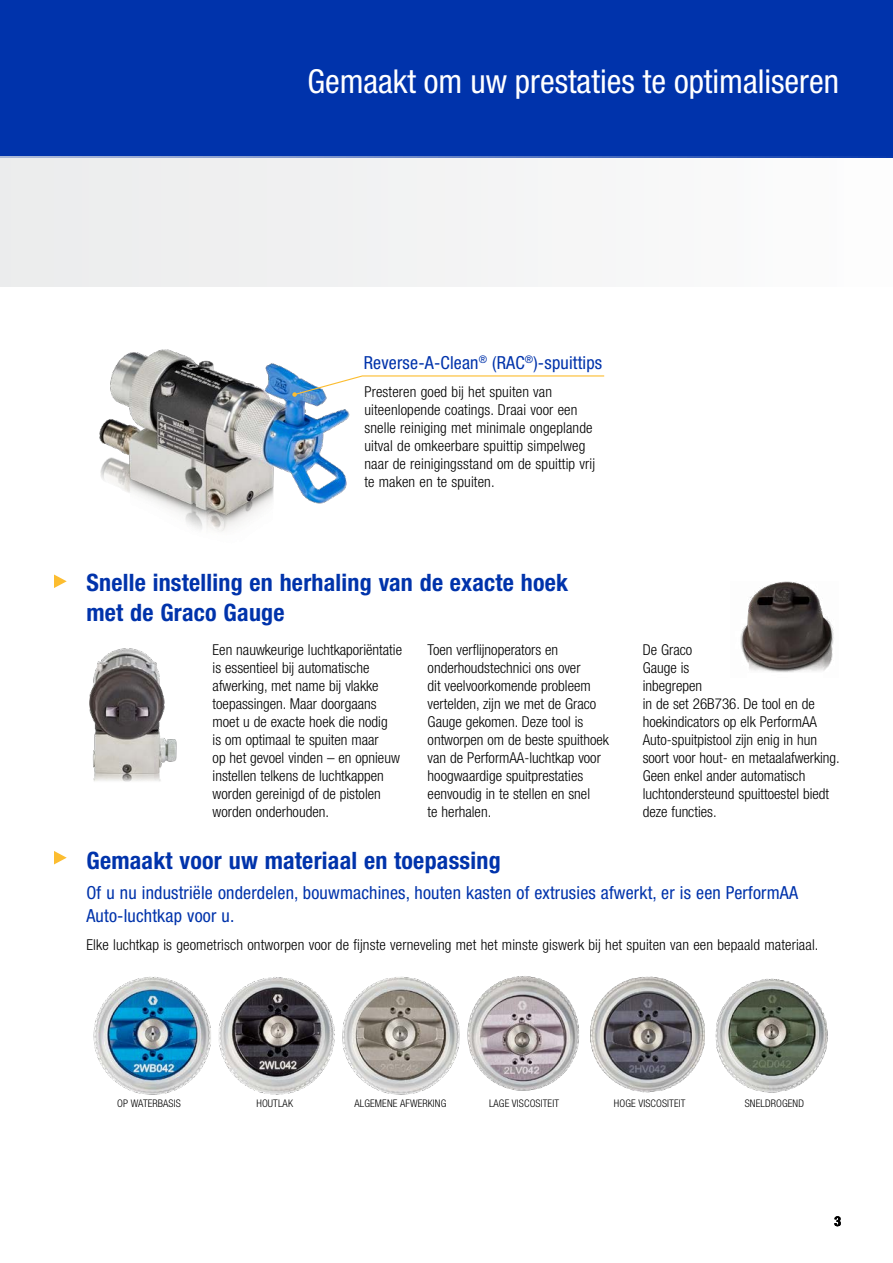
<style>
.page{position:relative;width:893px;height:1263px;background:#fff}
.page>*{position:absolute;margin:0;border:0;box-sizing:border-box;transform-origin:0 0}
.t1{font:condensed 33px "Helvetica Neue LT Std";color:#fff}
.t2{font:700 condensed 24px/30px "Helvetica Neue LT Std";letter-spacing:.01em;color:#0033ab}
.t3{font:condensed 18px/22.5px "Helvetica Neue LT Std";letter-spacing:.01em;color:#0033ab}
.t4{font:300 condensed 15px/18px "Helvetica Neue LT Std";color:#000}
.t5{font:700 condensed 13.5px "Helvetica Neue LT Std";color:#000}
.t6{font:300 condensed 10.5px "Helvetica Neue LT Std";letter-spacing:.01em;color:#000}
</style>
<div class="page">
<div style="left:0;top:0;width:893px;height:157px;background:#0033ab"></div>
<img style="left:99px;top:349px;width:251px;height:183px">
<img style="left:89px;top:648px;width:88px;height:134px">
<img style="left:740px;top:581px;width:94px;height:92px">
<img style="left:93px;top:976px;width:612px;height:119px">
<img style="left:715px;top:978px;width:113px;height:115px">
<div style="left:0;top:156px;width:893px;height:131px;background:#f3f3f3"></div>
<svg style="left:292px;top:375px;width:313px;height:22px"></svg>
<svg style="left:54px;top:574px;width:13px;height:14px"></svg>
<svg style="left:54px;top:851px;width:13px;height:13px"></svg>
<h1 class="t1" style="left:307px;top:62px;width:533px">Gemaakt om uw prestaties te optimaliseren</h1>
<p class="t3" style="left:364px;top:351px;width:240px">Reverse-A-Clean<sup>®</sup> (RAC<sup>®</sup>)-spuittips</p>
<p class="t4" style="left:364px;top:383px;width:232px">Presteren goed bij het spuiten van uiteenlopende coatings. Draai voor een snelle reiniging met minimale ongeplande uitval de omkeerbare spuittip simpelweg naar de reinigingsstand om de spuittip vrij te maken en te spuiten.</p>
<h2 class="t2" style="left:86px;top:567px;width:483px">Snelle instelling en herhaling van de exacte hoek met de Graco Gauge</h2>
<p class="t4" style="left:213px;top:641px;width:191px">Een nauwkeurige luchtkaporiëntatie is essentieel bij automatische afwerking, met name bij vlakke toepassingen. Maar doorgaans moet u de exacte hoek die nodig<br>is om optimaal te spuiten maar<br>op het gevoel vinden – en opnieuw instellen telkens de luchtkappen worden gereinigd of de pistolen worden onderhouden.</p>
<p class="t4" style="left:428px;top:641px;width:183px">Toen verflijnoperators en onderhoudstechnici ons over<br>dit veelvoorkomende probleem vertelden, zijn we met de Graco<br>Gauge gekomen. Deze tool is ontworpen om de beste spuithoek van de PerformAA-luchtkap voor hoogwaardige spuitprestaties eenvoudig in te stellen en snel<br>te herhalen.</p>
<p class="t4" style="left:643px;top:641px;width:199px">De Graco<br>Gauge is<br>inbegrepen<br>in de set 26B736. De tool en de hoekindicators op elk PerformAA<br>Auto-spuitpistool zijn enig in hun soort voor hout- en metaalafwerking.<br>Geen enkel ander automatisch luchtondersteund spuittoestel biedt deze functies.</p>
<h2 class="t2" style="left:86px;top:845px;width:416px">Gemaakt voor uw materiaal en toepassing</h2>
<p class="t3" style="left:86px;top:882px;width:713px">Of u nu industriële onderdelen, bouwmachines, houten kasten of extrusies afwerkt, er is een PerformAA<br>Auto-luchtkap voor u.</p>
<p class="t4" style="left:86px;top:936px;width:733px">Elke luchtkap is geometrisch ontworpen voor de fijnste verneveling met het minste giswerk bij het spuiten van een bepaald materiaal.</p>
<p class="t6" style="left:117px;top:1098px;width:65px">OP WATERBASIS</p>
<p class="t6" style="left:256px;top:1098px;width:38px">HOUTLAK</p>
<p class="t6" style="left:355px;top:1098px;width:93px">ALGEMENE AFWERKING</p>
<p class="t6" style="left:489px;top:1098px;width:71px">LAGE VISCOSITEIT</p>
<p class="t6" style="left:614px;top:1098px;width:73px">HOGE VISCOSITEIT</p>
<p class="t6" style="left:745px;top:1098px;width:61px">SNELDROGEND</p>
<p class="t5" style="left:834px;top:1213px;width:8px">3</p>
</div>
